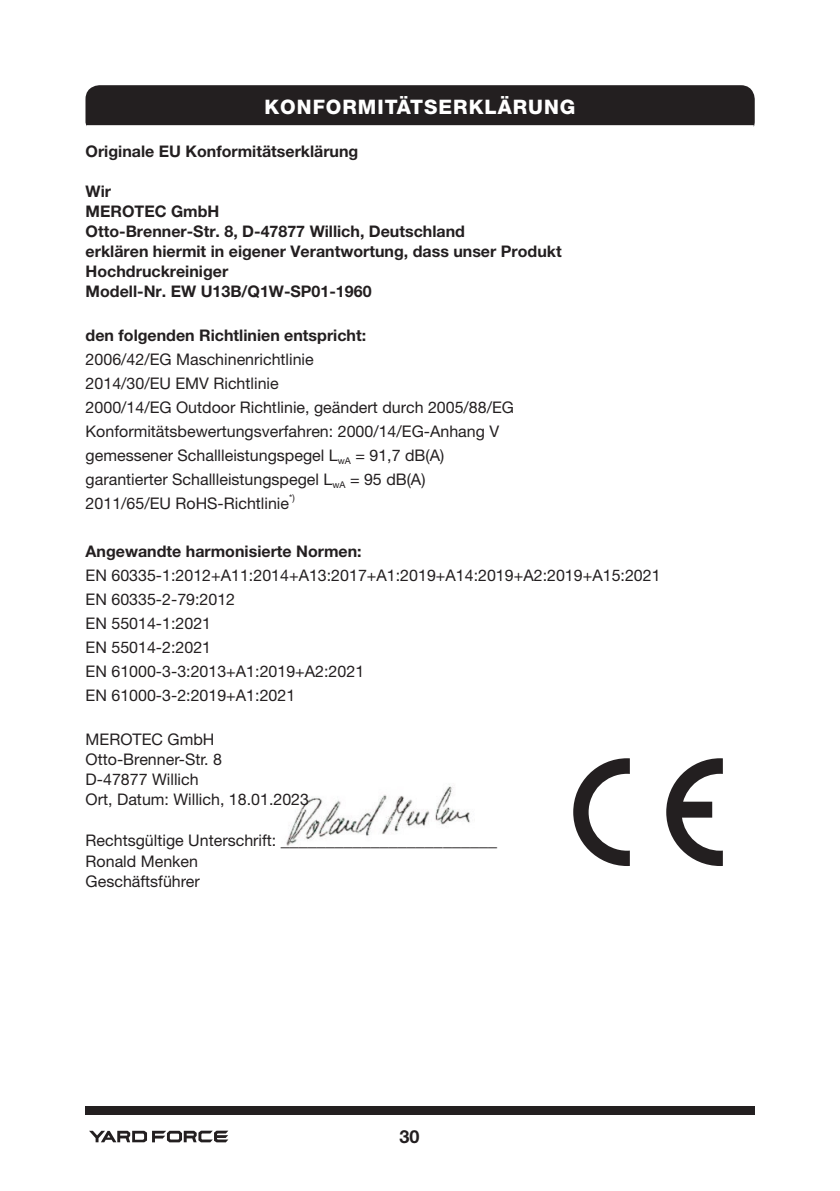
<style>
.page{position:relative;width:840px;height:1191px;background:#fff}
.page>*{position:absolute;margin:0;border:0;box-sizing:border-box;transform-origin:0 0}
.t1{font:800 20px "Helvetica Neue LT Pro";letter-spacing:.05em;color:#fff}
.t2{font:700 18px "Helvetica Neue LT Pro";color:#231f20}
.t3{font:16px "Helvetica Neue LT Pro";color:#231f20}
.t4{font:700 16px "Helvetica Neue LT Pro";color:#231f20}
.t5{font:16px "Helvetica Neue LT Std";color:#231f20}
.t6{font:9.4px "Helvetica Neue LT Pro";color:#231f20}
.s1{font-size:18px}
</style>
<div class="page">
<div style="left:85px;top:1106px;width:669px;height:8px;background:#231f20"></div>
<svg style="left:89px;top:1130px;width:139px;height:12px"></svg>
<img style="left:286px;top:784px;width:184px;height:62px">
<svg style="left:85px;top:85px;width:669px;height:42px;background:#2e2a2b"></svg>
<svg style="left:573px;top:758px;width:56px;height:108px"></svg>
<svg style="left:666px;top:758px;width:56px;height:108px"></svg>
<p class="t1" style="left:264px;top:95px;width:312px">KONFORMITÄTSERKLÄRUNG</p>
<p class="t4" style="left:86px;top:141px;width:274px">Originale EU Konformitätserklärung</p>
<p class="t4" style="left:86px;top:181px;width:27px">Wir</p>
<p class="t4" style="left:86px;top:201px;width:135px">MEROTEC GmbH</p>
<p class="t4" style="left:86px;top:221px;width:380px">Otto-Brenner-Str. 8, D-47877 Willich, Deutschland</p>
<p class="t4" style="left:86px;top:241px;width:477px">erklären hiermit in eigener Verantwortung, dass unser Produkt</p>
<p class="t4" style="left:86px;top:261px;width:144px">Hochdruckreiniger</p>
<p class="t4" style="left:86px;top:281px;width:287px">Modell-Nr. EW U13B/Q1W-SP01-1960</p>
<p class="t4" style="left:86px;top:325px;width:282px">den folgenden Richtlinien entspricht:</p>
<p class="t3" style="left:86px;top:350px;width:229px">2006/42/EG Maschinenrichtlinie</p>
<p class="t3" style="left:86px;top:374px;width:194px">2014/30/EU EMV Richtlinie</p>
<p class="t3" style="left:86px;top:398px;width:429px">2000/14/EG Outdoor Richtlinie, geändert durch 2005/88/EG</p>
<p class="t3" style="left:86px;top:422px;width:415px">Konformitätsbewertungsverfahren: 2000/14/EG-Anhang V</p>
<p class="t3" style="left:86px;top:446px;width:360px">gemessener Schallleistungspegel L<sub>wA</sub> = 91,7 dB(A)</p>
<p class="t3" style="left:86px;top:470px;width:341px">garantierter Schallleistungspegel L<sub>wA</sub> = 95 dB(A)</p>
<p class="t3" style="left:86px;top:494px;width:205px">2011/65/EU RoHS-Richtlinie</p>
<p class="t6" style="left:289px;top:492px;width:7px">*)</p>
<p class="t4" style="left:86px;top:541px;width:277px">Angewandte harmonisierte Normen:</p>
<p class="t3" style="left:86px;top:566px;width:576px">EN 60335-1:2012+A11:2014+A13:2017+A1:2019+A14:2019+A2:2019+A15:2021</p>
<p class="t3" style="left:86px;top:590px;width:151px">EN 60335-2-79:2012</p>
<p class="t3" style="left:86px;top:614px;width:127px">EN 55014-1:2021</p>
<p class="t3" style="left:86px;top:638px;width:127px">EN 55014-2:2021</p>
<p class="t3" style="left:86px;top:662px;width:280px">EN 61000-3-3:2013+A1:2019+A2:2021</p>
<p class="t3" style="left:86px;top:686px;width:211px">EN 61000-3-2:2019+A1:2021</p>
<p class="t5" style="left:86px;top:729px;width:130px">MEROTEC GmbH</p>
<p class="t5" style="left:86px;top:749px;width:138px">Otto-Brenner-Str. 8</p>
<p class="t5" style="left:86px;top:769px;width:114px">D-47877 Willich</p>
<p class="t5" style="left:86px;top:789px;width:225px">Ort, Datum: Willich, 18.01.2023</p>
<p class="t5" style="left:86px;top:830px;width:412px">Rechtsgültige Unterschrift: <span class="s1">________________________</span></p>
<p class="t5" style="left:86px;top:851px;width:114px">Ronald Menken</p>
<p class="t5" style="left:86px;top:871px;width:116px">Geschäftsführer</p>
<p class="t2" style="left:399px;top:1125px;width:22px">30</p>
</div>
